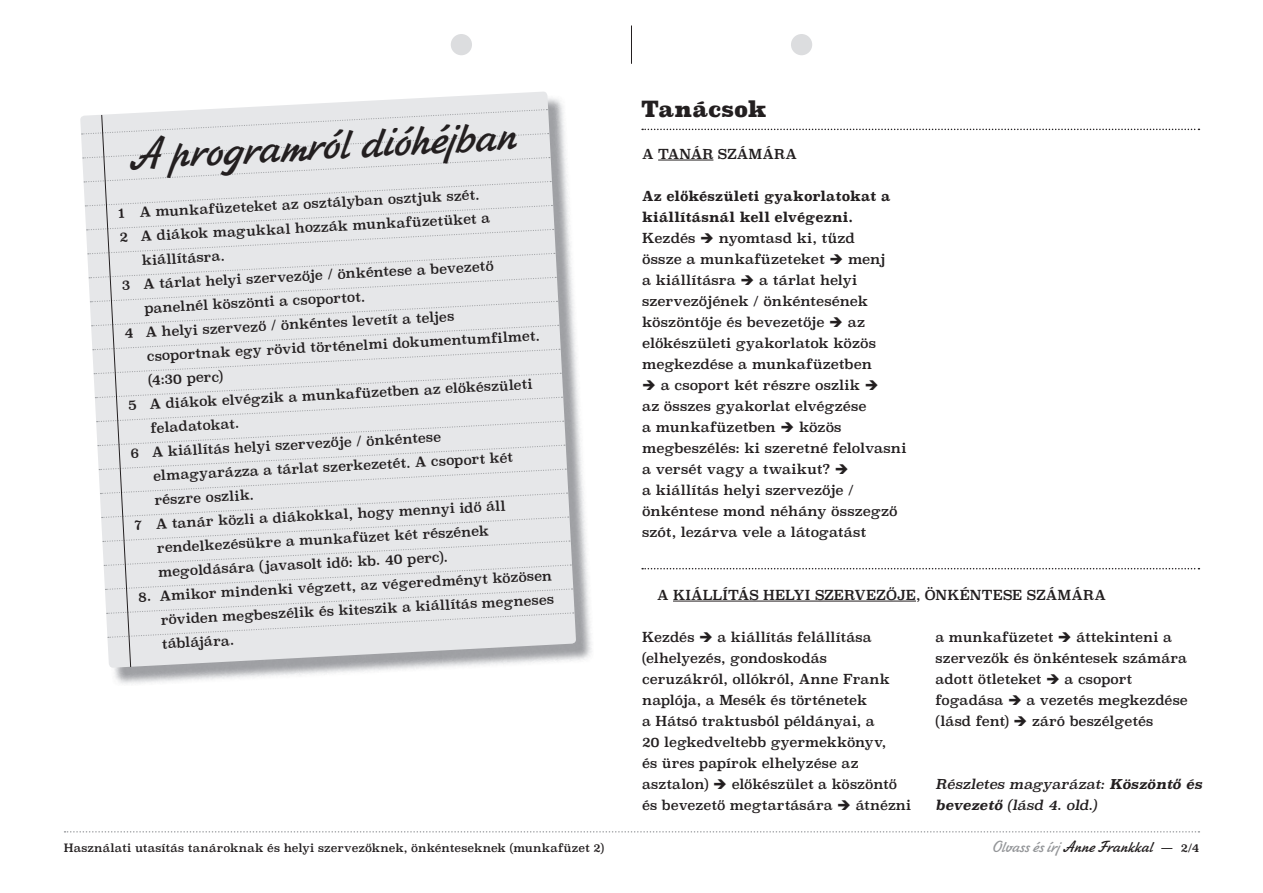
<style>
.page{position:relative;width:1263px;height:893px;background:#fff}
.page>*{position:absolute;margin:0;border:0;box-sizing:border-box;transform-origin:0 0}
.t1{font:46.5px "Zhikharev TT";color:#231f20}
.t2{font:900 21.75px "Superclarendon";color:#231f20}
.t3{font:16.5px "Zhikharev TT";letter-spacing:.02em;color:#231f20}
.t4{font:13.5px/21px "Superclarendon";letter-spacing:.005em;color:#231f20}
.t5{font:italic 13.5px/21px "Superclarendon";color:#231f20}
.t6{font:11.25px "Superclarendon";letter-spacing:.015em;color:#231f20}
.s1{font-weight:700}
.s2{color:#939598}
.s3{font-family:"Superclarendon";font-size:12px}
.s4{font-family:"Superclarendon";font-size:11.25px}
</style>
<div class="page">
<svg style="left:65px;top:831px;width:1134px;height:2px"></svg>
<div style="left:451px;top:34px;width:21px;height:21px;background:#dcdddf;border-radius:50%"></div>
<div style="left:791px;top:34px;width:21px;height:21px;background:#dcdddf;border-radius:50%"></div>
<hr style="left:631px;top:26px;width:1px;height:38px;background:#231f20">
<img style="left:114px;top:357px;width:478px;height:327px">
<svg style="left:80px;top:92px;width:496px;height:576px"></svg>
<svg style="left:82px;top:108px;width:492px;height:560px;background:#e3e4e6"></svg>
<hr style="left:658px;top:160px;width:55px;height:1px;background:#231f20">
<hr style="left:673px;top:601px;width:243px;height:1px;background:#231f20">
<svg style="left:642px;top:129px;width:557px;height:1px"></svg>
<svg style="left:642px;top:568px;width:557px;height:1px"></svg>
<h1 class="t1" style="left:128px;top:128px;width:388px;rotate:-3deg">A programról dióhéjban</h1>
<p class="t4" style="left:118px;top:204px;width:363px;rotate:-3deg">1 A munkafüzeteket az osztályban osztjuk szét.</p>
<p class="t4" style="left:119px;top:228px;width:373px;rotate:-3deg">2 A diákok magukkal hozzák munkafüzetüket a</p>
<p class="t4" style="left:141px;top:251px;width:84px;rotate:-3deg">kiállításra.</p>
<p class="t4" style="left:121px;top:276px;width:374px;rotate:-3deg">3 A tárlat helyi szervezője / önkéntese a bevezető</p>
<p class="t4" style="left:144px;top:299px;width:222px;rotate:-3deg">panelnél köszönti a csoportot.</p>
<p class="t4" style="left:124px;top:324px;width:332px;rotate:-3deg">4 A helyi szervező / önkéntes levetít a teljes</p>
<p class="t4" style="left:146px;top:347px;width:395px;rotate:-3deg">csoportnak egy rövid történelmi dokumentumfilmet.</p>
<p class="t4" style="left:148px;top:371px;width:77px;rotate:-3deg">(4:30 perc)</p>
<p class="t4" style="left:128px;top:396px;width:406px;rotate:-3deg">5 A diákok elvégzik a munkafüzetben az előkészületi</p>
<p class="t4" style="left:150px;top:419px;width:90px;rotate:-3deg">feladatokat.</p>
<p class="t4" style="left:130px;top:444px;width:312px;rotate:-3deg">6 A kiállítás helyi szervezője / önkéntese</p>
<p class="t4" style="left:153px;top:466px;width:362px;rotate:-3deg">elmagyarázza a tárlat szerkezetét. A csoport két</p>
<p class="t4" style="left:154px;top:490px;width:101px;rotate:-3deg">részre oszlik.</p>
<p class="t4" style="left:134px;top:516px;width:373px;rotate:-3deg">7 A tanár közli a diákokkal, hogy mennyi idő áll</p>
<p class="t4" style="left:156px;top:538px;width:334px;rotate:-3deg">rendelkezésükre a munkafüzet két részének</p>
<p class="t4" style="left:158px;top:562px;width:291px;rotate:-3deg">megoldására (javasolt idő: kb. 40 perc).</p>
<p class="t4" style="left:159px;top:585px;width:395px;line-height:24px;text-align:justify;text-indent:-21px;rotate:-3deg">8. Amikor mindenki végzett, az végeredményt közösen röviden megbeszélik és kiteszik a kiállítás megneses táblájára.</p>
<h2 class="t2" style="left:641px;top:94px;width:127px">Tanácsok</h2>
<p class="t4" style="left:642px;top:145px;width:156px">A TANÁR SZÁMÁRA</p>
<p class="t4" style="left:642px;top:187px;width:250px"><span class="s1">Az előkészületi gyakorlatokat a kiállításnál kell elvégezni.<br></span>Kezdés ➔ nyomtasd ki, tűzd össze a munkafüzeteket ➔ menj a kiállításra ➔ a tárlat helyi szervezőjének / önkéntesének köszöntője és bevezetője ➔ az előkészületi gyakorlatok közös megkezdése a munkafüzetben</p>
<p class="t4" style="left:642px;top:376px;width:266px">➔ a csoport két részre oszlik ➔<br>az összes gyakorlat elvégzése<br>a munkafüzetben ➔ közös megbeszélés: ki szeretné felolvasni a versét vagy a twaikut? ➔<br>a kiállítás helyi szervezője / önkéntese mond néhány összegző szót, lezárva vele a látogatást</p>
<p class="t4" style="left:657px;top:586px;width:450px">A KIÁLLÍTÁS HELYI SZERVEZŐJE, ÖNKÉNTESE SZÁMÁRA</p>
<p class="t4" style="left:642px;top:628px;width:271px">Kezdés ➔ a kiállítás felállítása (elhelyezés, gondoskodás ceruzákról, ollókról, Anne Frank naplója, a Mesék és történetek<br>a Hátsó traktusból példányai, a<br>20 legkedveltebb gyermekkönyv,<br>és üres papírok elhelyzése az asztalon) ➔ előkészület a köszöntő és bevezető megtartására ➔ átnézni</p>
<p class="t4" style="left:935px;top:628px;width:254px">a munkafüzetet ➔ áttekinteni a szervezők és önkéntesek számára adott ötleteket ➔ a csoport fogadása ➔ a vezetés megkezdése (lásd fent) ➔ záró beszélgetés</p>
<p class="t5" style="left:935px;top:774px;width:268px">Részletes magyarázat: <span class="s1">Köszöntő és bevezető</span> (lásd 4. old.)</p>
<p class="t6" style="left:64px;top:840px;width:542px">Használati utasítás tanároknak és helyi szervezőknek, önkénteseknek (munkafüzet 2)</p>
<p class="t3" style="left:991px;top:837px;width:209px"><span class="s2">Olvass és írj</span> Anne Frankkal <span class="s3">—</span> <span class="s4">2/4</span></p>
</div>
